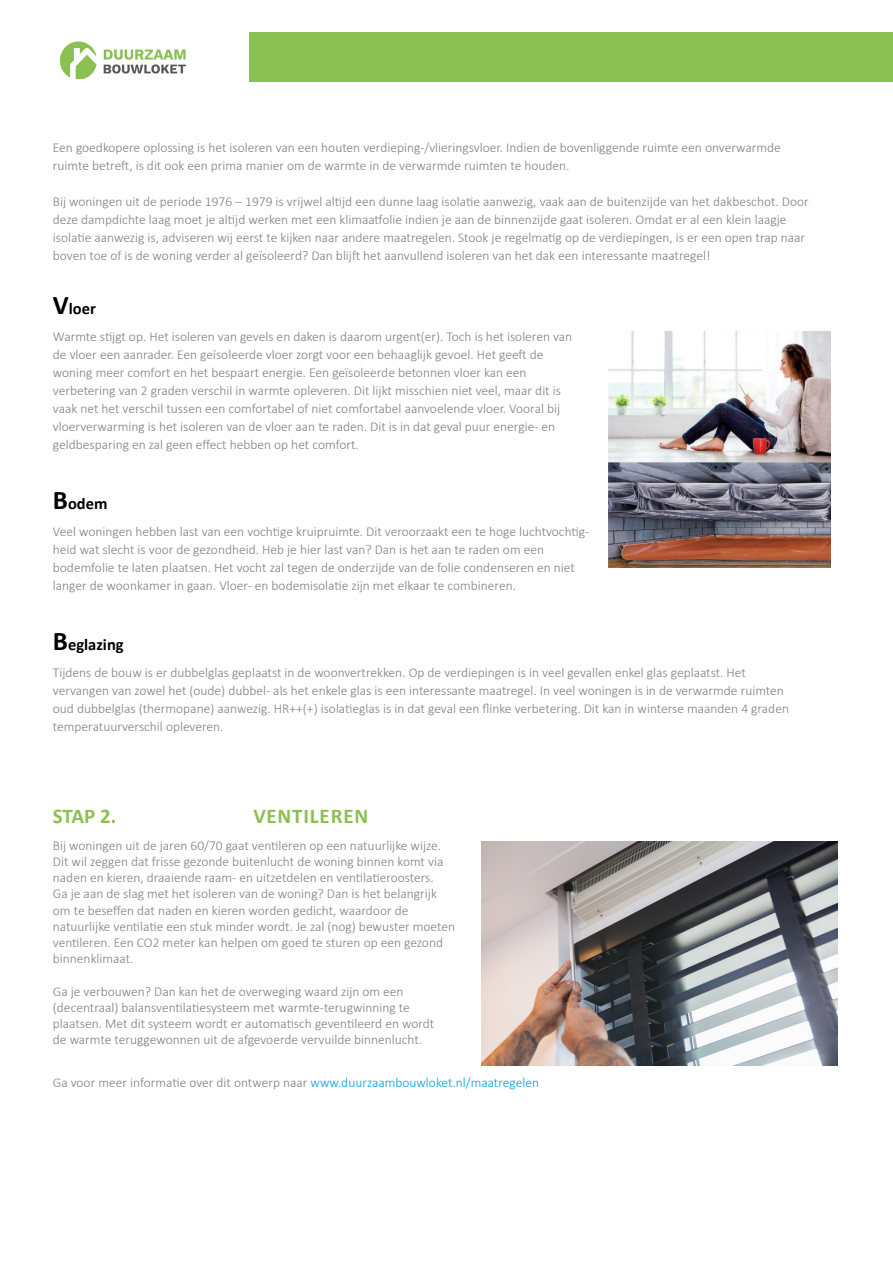
<style>
.page{position:relative;width:893px;height:1263px;background:#fff}
.page>*{position:absolute;margin:0;border:0;box-sizing:border-box;transform-origin:0 0}
.t1{font:700 21px "Calibri";letter-spacing:.04em;color:#8cbf52}
.t2{font:700 16.5px "Calibri";color:#000}
.t3{font:300 13.5px/18px "Calibri";color:#7f7f7f}
.s1{font-size:27px}
.s2{color:#009fe3}
</style>
<div class="page">
<div style="left:249px;top:33px;width:644px;height:49px;background:#8bc052"></div>
<img style="left:59px;top:41px;width:128px;height:37px">
<img style="left:608px;top:332px;width:222px;height:235px">
<img style="left:482px;top:842px;width:356px;height:224px">
<p class="t3" style="left:53px;top:138px;width:729px">Een goedkopere oplossing is het isoleren van een houten verdieping-/vlieringsvloer. Indien de bovenliggende ruimte een onverwarmde ruimte betreft, is dit ook een prima manier om de warmte in de verwarmde ruimten te houden.</p>
<p class="t3" style="left:53px;top:192px;width:757px">Bij woningen uit de periode 1976 – 1979 is vrijwel altijd een dunne laag isolatie aanwezig, vaak aan de buitenzijde van het dakbeschot. Door deze dampdichte laag moet je altijd werken met een klimaatfolie indien je aan de binnenzijde gaat isoleren. Omdat er al een klein laagje isolatie aanwezig is, adviseren wij eerst te kijken naar andere maatregelen. Stook je regelmatig op de verdiepingen, is er een open trap naar boven toe of is de woning verder al geïsoleerd? Dan blijft het aanvullend isoleren van het dak een interessante maatregel!</p>
<p class="t2" style="left:53px;top:297px;width:45px"><span class="s1">V</span>loer</p>
<p class="t3" style="left:53px;top:327px;width:521px">Warmte stijgt op. Het isoleren van gevels en daken is daarom urgent(er). Toch is het isoleren van de vloer een aanrader. Een geïsoleerde vloer zorgt voor een behaaglijk gevoel. Het geeft de woning meer comfort en het bespaart energie. Een geïsoleerde betonnen vloer kan een verbetering van 2 graden verschil in warmte opleveren. Dit lijkt misschien niet veel, maar dit is vaak net het verschil tussen een comfortabel of niet comfortabel aanvoelende vloer. Vooral bij vloerverwarming is het isoleren van de vloer aan te raden. Dit is in dat geval puur energie- en geldbesparing en zal geen effect hebben op het comfort.</p>
<p class="t2" style="left:53px;top:492px;width:56px"><span class="s1">B</span>odem</p>
<p class="t3" style="left:53px;top:522px;width:538px">Veel woningen hebben last van een vochtige kruipruimte. Dit veroorzaakt een te hoge luchtvochtig&shy;heid wat slecht is voor de gezondheid. Heb je hier last van? Dan is het aan te raden om een bodemfolie te laten plaatsen. Het vocht zal tegen de onderzijde van de folie condenseren en niet langer de woonkamer in gaan. Vloer- en bodemisolatie zijn met elkaar te combineren.</p>
<p class="t2" style="left:53px;top:633px;width:72px"><span class="s1">B</span>eglazing</p>
<p class="t3" style="left:53px;top:663px;width:738px">Tijdens de bouw is er dubbelglas geplaatst in de woonvertrekken. Op de verdiepingen is in veel gevallen enkel glas geplaatst. Het vervangen van zowel het (oude) dubbel- als het enkele glas is een interessante maatregel. In veel woningen is in de verwarmde ruimten oud dubbelglas (thermopane) aanwezig. HR++(+) isolatieglas is in dat geval een flinke verbetering. Dit kan in winterse maanden 4 graden temperatuurverschil opleveren.</p>
<h1 class="t1" style="left:53px;top:801px;width:65px">STAP 2.</h1>
<h1 class="t1" style="left:253px;top:801px;width:116px">VENTILEREN</h1>
<p class="t3" style="left:53px;top:837px;width:404px;line-height:16.2px">Bij woningen uit de jaren 60/70 gaat ventileren op een natuurlijke wijze.<br>Dit wil zeggen dat frisse gezonde buitenlucht de woning binnen komt via naden en kieren, draaiende raam- en uitzetdelen en ventilatieroosters.<br>Ga je aan de slag met het isoleren van de woning? Dan is het belangrijk om te beseffen dat naden en kieren worden gedicht, waardoor de natuurlijke ventilatie een stuk minder wordt. Je zal (nog) bewuster moeten ventileren. Een CO2 meter kan helpen om goed te sturen op een gezond binnenklimaat.</p>
<p class="t3" style="left:53px;top:983px;width:383px;line-height:16.2px">Ga je verbouwen? Dan kan het de overweging waard zijn om een (decentraal) balansventilatiesysteem met warmte-terugwinning te plaatsen. Met dit systeem wordt er automatisch geventileerd en wordt de warmte teruggewonnen uit de afgevoerde vervuilde binnenlucht.</p>
<p class="t3" style="left:53px;top:1074px;width:488px">Ga voor meer informatie over dit ontwerp naar <span class="s2">www.duurzaambouwloket.nl/maatregelen</span></p>
</div>
